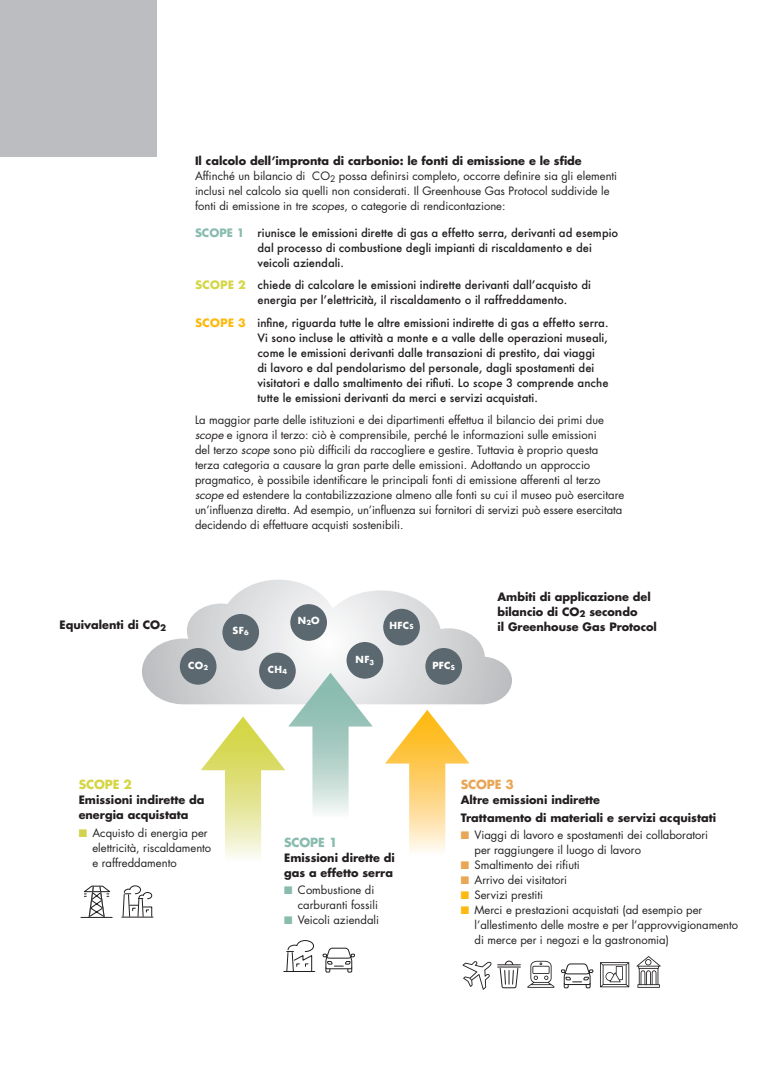
<style>
.page{position:relative;width:780px;height:1092px;background:#fff}
.page>*{position:absolute;margin:0;border:0;box-sizing:border-box;transform-origin:0 0}
.t1{font:700 12.25px "Futura Std";letter-spacing:-.01em;color:#d4d645}
.t2{font:700 12.25px "Futura Std";letter-spacing:-.01em;color:#e8a656}
.t3{font:700 12.25px "Futura Std";letter-spacing:-.01em;color:#89bcaf}
.t4{font:11.25px/15px "Futura Std";color:#231f20}
.t5{font:500 11.25px/15px "Futura";color:#231f20}
.t6{font:700 11.25px/15px "Futura Std";color:#231f20}
.t7{font:700 9.5px "Futura Std";letter-spacing:.03em;color:#fff}
.s1{font-weight:700}
.s2{font-style:italic}
.s3{font-family:"Futura Std";font-weight:700;color:#89bcaf}
.s4{font-weight:700;color:#d4d645}
.s5{font-weight:700;color:#fcba13}
.s6{font-size:6.75px}
.s7{color:#d3d24e}
.s8{color:#89bcaf}
.s9{color:#e8a656}
.s10{color:#fcba13}
</style>
<div class="page">
<div style="left:0;top:0;width:156px;height:156px;background:#bcbdc0"></div>
<svg style="left:142px;top:580px;width:370px;height:124px"></svg>
<div style="left:180px;top:648px;width:36px;height:36px;background:#5b686f;border-radius:50%"></div>
<div style="left:222px;top:614px;width:37px;height:36px;background:#5b686f;border-radius:50%"></div>
<div style="left:259px;top:652px;width:37px;height:37px;background:#5b686f;border-radius:50%"></div>
<div style="left:290px;top:604px;width:37px;height:36px;background:#5b686f;border-radius:50%"></div>
<div style="left:346px;top:642px;width:37px;height:36px;background:#5b686f;border-radius:50%"></div>
<div style="left:383px;top:608px;width:37px;height:37px;background:#5b686f;border-radius:50%"></div>
<div style="left:425px;top:648px;width:37px;height:36px;background:#5b686f;border-radius:50%"></div>
<svg style="left:385px;top:710px;width:84px;height:142px"></svg>
<svg style="left:201px;top:672px;width:172px;height:186px"></svg>
<svg style="left:497px;top:960px;width:23px;height:28px"></svg>
<svg style="left:600px;top:962px;width:29px;height:25px"></svg>
<svg style="left:636px;top:956px;width:24px;height:31px"></svg>
<svg style="left:462px;top:961px;width:29px;height:28px"></svg>
<svg style="left:527px;top:960px;width:27px;height:27px"></svg>
<svg style="left:561px;top:963px;width:32px;height:25px"></svg>
<svg style="left:283px;top:940px;width:33px;height:32px"></svg>
<svg style="left:322px;top:947px;width:33px;height:25px"></svg>
<svg style="left:83px;top:885px;width:29px;height:33px"></svg>
<hr style="left:81px;top:916px;width:31px;height:1px;background:#231f20">
<svg style="left:122px;top:885px;width:31px;height:33px"></svg>
<hr style="left:122px;top:916px;width:31px;height:1px;background:#231f20">
<p class="t4" style="left:195px;top:154px;width:424px"><span class="s1">Il calcolo dell’impronta di carbonio: le fonti di emissione e le sfide </span>Affinché un bilancio di CO<sub>2</sub> possa definirsi completo, occorre definire sia gli elementi inclusi nel calcolo sia quelli non considerati. Il Greenhouse Gas Protocol suddivide le fonti di emissione in tre <span class="s2">scopes</span>, o categorie di rendicontazione:</p>
<p class="t5" style="left:257px;top:225px;width:362px;text-indent:-63px"><span class="s3">SCOPE 1</span> riunisce le emissioni dirette di gas a effetto serra, derivanti ad esempio dal processo di combustione degli impianti di riscaldamento e dei veicoli aziendali.</p>
<p class="t5" style="left:257px;top:277px;width:335px;text-indent:-63px"><span class="s4">SCOPE 2</span> chiede di calcolare le emissioni indirette derivanti dall’acquisto di energia per l’elettricità, il riscaldamento o il raffreddamento.</p>
<p class="t5" style="left:257px;top:315px;width:352px;text-indent:-63px"><span class="s5">SCOPE 3</span> infine, riguarda tutte le altre emissioni indirette di gas a effetto serra.<br>Vi sono incluse le attività a monte e a valle delle operazioni museali, come le emissioni derivanti dalle transazioni di prestito, dai viaggi<br>di lavoro e dal pendolarismo del personale, dagli spostamenti dei visitatori e dallo smaltimento dei rifiuti. Lo <span class="s2">scope</span> 3 comprende anche tutte le emissioni derivanti da merci e servizi acquistati.</p>
<p class="t4" style="left:195px;top:412px;width:431px">La maggior parte delle istituzioni e dei dipartimenti effettua il bilancio dei primi due <span class="s2">scope</span> e ignora il terzo: ciò è comprensibile, perché le informazioni sulle emissioni<br>del terzo <span class="s2">scope</span> sono più difficili da raccogliere e gestire. Tuttavia è proprio questa terza categoria a causare la gran parte delle emissioni. Adottando un approccio pragmatico, è possibile identificare le principali fonti di emissione afferenti al terzo <span class="s2">scope</span> ed estendere la contabilizzazione almeno alle fonti su cui il museo può esercitare un’influenza diretta. Ad esempio, un’influenza sui fornitori di servizi può essere esercitata decidendo di effettuare acquisti sostenibili.</p>
<p class="t6" style="left:497px;top:589px;width:155px">Ambiti di applicazione del bilancio di CO<sub>2</sub> secondo</p>
<p class="t7" style="left:297px;top:614px;width:23px">N<span class="s6">2</span>O</p>
<p class="t6" style="left:59px;top:617px;width:108px">Equivalenti di CO<sub>2</sub></p>
<p class="t6" style="left:497px;top:619px;width:161px">il Greenhouse Gas Protocol</p>
<p class="t7" style="left:188px;top:659px;width:21px">CO<span class="s6">2</span></p>
<p class="t7" style="left:389px;top:619px;width:26px">HFC<span class="s6">S</span></p>
<p class="t7" style="left:232px;top:624px;width:18px">SF<span class="s6">6</span></p>
<p class="t7" style="left:355px;top:653px;width:20px">NF<sub>3</sub></p>
<p class="t7" style="left:432px;top:659px;width:24px">PFC<span class="s6">S</span></p>
<p class="t7" style="left:268px;top:663px;width:21px">CH<span class="s6">4</span></p>
<p class="t1" style="left:79px;top:776px;width:55px">SCOPE 2</p>
<p class="t6" style="left:79px;top:792px;width:127px">Emissioni indirette da energia acquistata</p>
<p class="t4" style="left:92px;top:825px;width:120px;text-indent:-14px"><span class="s7">■</span> Acquisto di energia per elettricità, riscaldamento e raffreddamento</p>
<p class="t3" style="left:284px;top:834px;width:55px">SCOPE 1</p>
<p class="t6" style="left:284px;top:849px;width:112px">Emissioni dirette di gas a effetto serra</p>
<p class="t4" style="left:298px;top:882px;width:82px;text-indent:-14px"><span class="s8">■</span> Combustione di carburanti fossili</p>
<p class="t4" style="left:284px;top:912px;width:96px"><span class="s8">■</span> Veicoli aziendali</p>
<p class="t2" style="left:460px;top:776px;width:55px">SCOPE 3</p>
<p class="t6" style="left:460px;top:791px;width:257px;line-height:17.5px">Altre emissioni indirette<br>Trattamento di materiali e servizi acquistati</p>
<p class="t4" style="left:474px;top:827px;width:235px;text-indent:-14px"><span class="s9">■</span> Viaggi di lavoro e spostamenti dei collaboratori per raggiungere il luogo di lavoro</p>
<p class="t4" style="left:460px;top:857px;width:120px"><span class="s9">■</span> Smaltimento dei rifiuti</p>
<p class="t4" style="left:460px;top:872px;width:108px"><span class="s9">■</span> Arrivo dei visitatori</p>
<p class="t4" style="left:460px;top:887px;width:84px"><span class="s10">■</span> Servizi prestiti</p>
<p class="t4" style="left:474px;top:902px;width:265px;text-indent:-14px"><span class="s10">■</span> Merci e prestazioni acquistati (ad esempio per l’allestimento delle mostre e per l’approvvigionamento di merce per i negozi e la gastronomia)</p>
</div>
